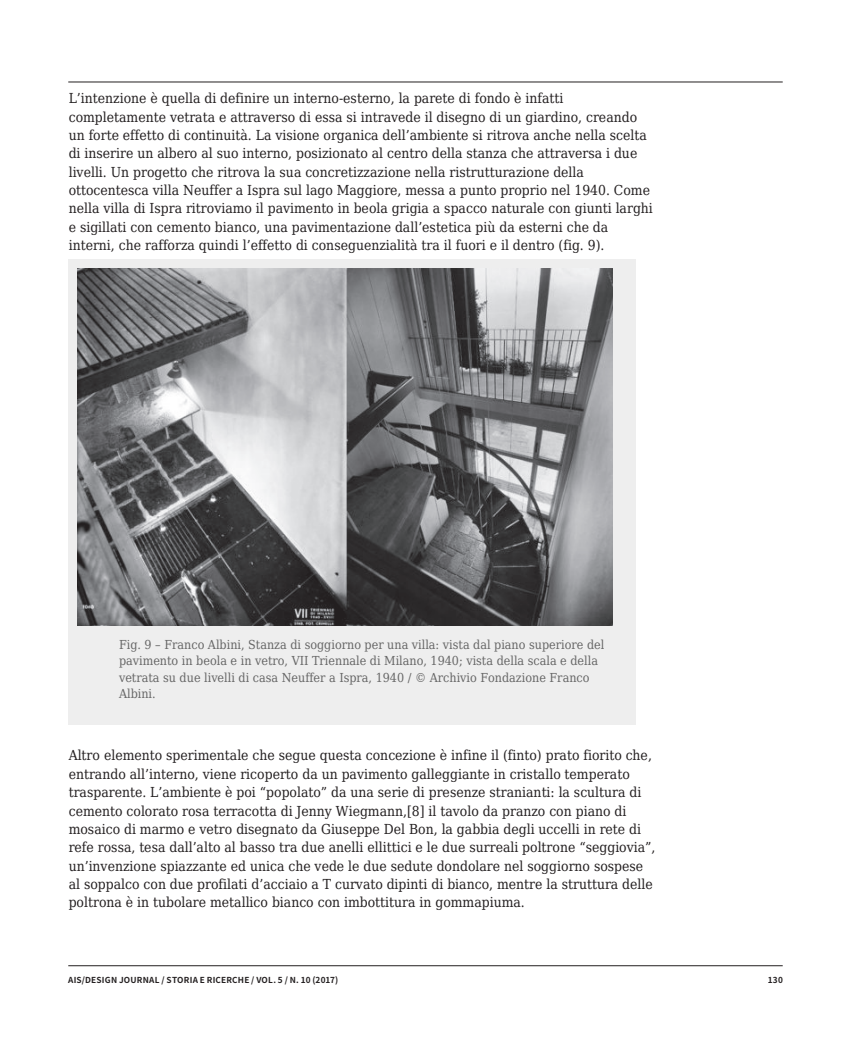
<style>
.page{position:relative;width:851px;height:1063px;background:#fff}
.page>*{position:absolute;margin:0;border:0;box-sizing:border-box;transform-origin:0 0}
.t1{font:13.8px/18.3px "DejaVu Serif Condensed";color:#231f20}
.t2{font:12.45px/16.5px "DejaVu Serif Condensed";color:#666}
.t3{font:700 8.25px "Noto Sans SC";letter-spacing:.025em;color:#231f20}
</style>
<div class="page">
<hr style="left:68px;top:82px;width:714px;height:1px;background:#231f20">
<hr style="left:68px;top:965px;width:714px;height:1px;background:#231f20">
<div style="left:68px;top:259px;width:567px;height:465px;background:#eee"></div>
<img style="left:78px;top:268px;width:534px;height:358px">
<p class="t1" style="left:69px;top:89px;width:585px">L’intenzione è quella di definire un interno-esterno, la parete di fondo è infatti completamente vetrata e attraverso di essa si intravede il disegno di un giardino, creando un forte effetto di continuità. La visione organica dell’ambiente si ritrova anche nella scelta di inserire un albero al suo interno, posizionato al centro della stanza che attraversa i due livelli. Un progetto che ritrova la sua concretizzazione nella ristrutturazione della ottocentesca villa Neuffer a Ispra sul lago Maggiore, messa a punto proprio nel 1940. Come nella villa di Ispra ritroviamo il pavimento in beola grigia a spacco naturale con giunti larghi e sigillati con cemento bianco, una pavimentazione dall’estetica più da esterni che da interni, che rafforza quindi l’effetto di conseguenzialità tra il fuori e il dentro (fig. 9).</p>
<p class="t2" style="left:119px;top:636px;width:487px">Fig. 9 – Franco Albini, Stanza di soggiorno per una villa: vista dal piano superiore del pavimento in beola e in vetro, VII Triennale di Milano, 1940; vista della scala e della vetrata su due livelli di casa Neuffer a Ispra, 1940 / © Archivio Fondazione Franco Albini.</p>
<p class="t1" style="left:69px;top:746px;width:588px">Altro elemento sperimentale che segue questa concezione è infine il (finto) prato fiorito che, entrando all’interno, viene ricoperto da un pavimento galleggiante in cristallo temperato trasparente. L’ambiente è poi “popolato” da una serie di presenze stranianti: la scultura di cemento colorato rosa terracotta di Jenny Wiegmann,[8] il tavolo da pranzo con piano di mosaico di marmo e vetro disegnato da Giuseppe Del Bon, la gabbia degli uccelli in rete di refe rossa, tesa dall’alto al basso tra due anelli ellittici e le due surreali poltrone “seggiovia”, un’invenzione spiazzante ed unica che vede le due sedute dondolare nel soggiorno sospese al soppalco con due profilati d’acciaio a T curvato dipinti di bianco, mentre la struttura delle poltrona è in tubolare metallico bianco con imbottitura in gommapiuma.</p>
<p class="t3" style="left:68px;top:975px;width:271px">AIS/DESIGN JOURNAL / STORIA E RICERCHE / VOL. 5 / N. 10 (2017)</p>
<p class="t3" style="left:767px;top:975px;width:17px">130</p>
</div>
